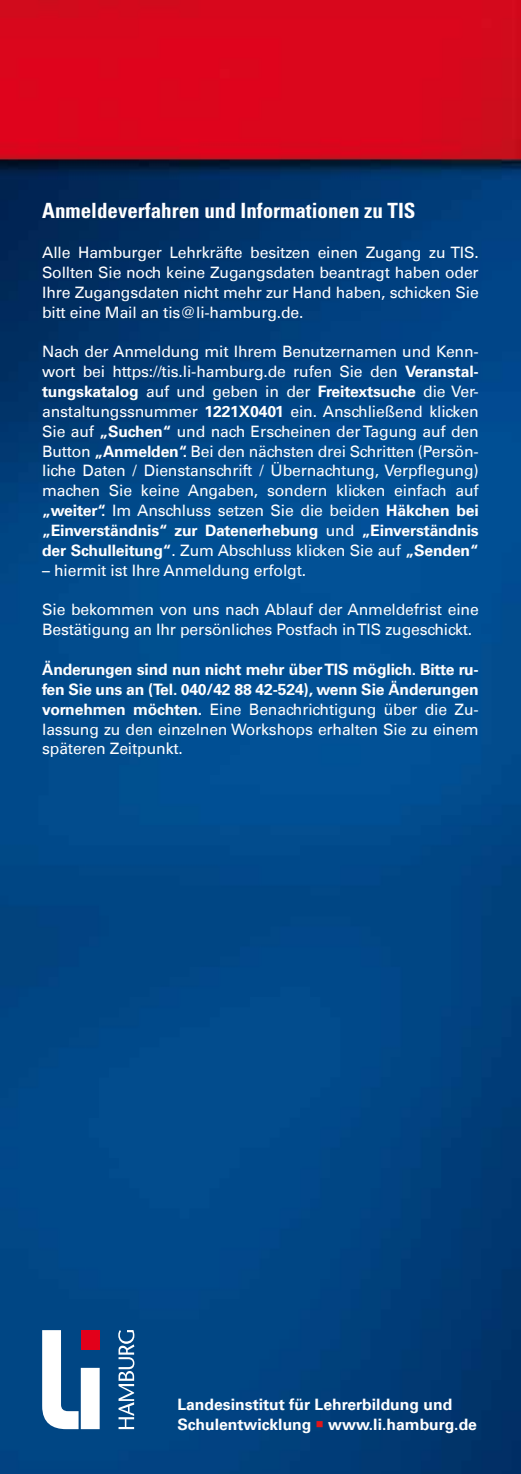
<style>
.page{position:relative;width:521px;height:1474px;background:#fff}
.page>*{position:absolute;margin:0;border:0;box-sizing:border-box;transform-origin:0 0}
.t1{font:700 condensed 21px "Univers LT";color:#fff}
.t2{font:15.75px/19.8px "Univers LT";letter-spacing:-.01em;color:#fff;text-align:justify}
.t3{font:700 15.75px/19.8px "Univers LT";color:#fff}
.s1{font-weight:700}
.s2{font-weight:400}
.s3{color:#e31619}
</style>
<div class="page">
<img style="left:0;top:0;width:521px;height:1473px">
<svg style="left:118px;top:1329px;width:16px;height:99px"></svg>
<svg style="left:42px;top:1330px;width:37px;height:98px"></svg>
<div style="left:81px;top:1367px;width:19px;height:61px;background:#fff"></div>
<div style="left:81px;top:1330px;width:19px;height:19px;background:#e2001a"></div>
<h1 class="t1" style="left:42px;top:198px;width:375px">Anmeldeverfahren und Informationen zu TIS</h1>
<p class="t2" style="left:42px;top:243px;width:438px">Alle Hamburger Lehrkräfte besitzen einen Zugang zu TIS.<br>Sollten Sie noch keine Zugangsdaten beantragt haben oder Ihre Zugangsdaten nicht mehr zur Hand haben, schicken Sie bitt eine Mail an tis@li-hamburg.de.</p>
<p class="t2" style="left:42px;top:342px;width:438px">Nach der Anmeldung mit Ihrem Benutzernamen und Kenn&shy;wort bei https://tis.li-hamburg.de rufen Sie den <span class="s1">Veranstal&shy;tungskatalog</span> auf und geben in der <span class="s1">Freitextsuche</span> die Ver&shy;anstaltungssnummer <span class="s1">1221X0401</span> ein. Anschließend klicken Sie auf <span class="s1">„Suchen“</span> und nach Erscheinen der Tagung auf den Button <span class="s1">„Anmelden“.</span> Bei den nächsten drei Schritten (Persön&shy;liche Daten / Dienstanschrift / Übernachtung, Verpflegung) machen Sie keine Angaben, sondern klicken einfach auf <span class="s1">„weiter“.</span> Im Anschluss setzen Sie die beiden <span class="s1">Häkchen bei „Einverständnis“ zur Datenerhebung</span> und <span class="s1">„Einverständnis der Schulleitung“</span>. Zum Abschluss klicken Sie auf <span class="s1">„Senden“</span></p>
<p class="t2" style="left:42px;top:560px;width:265px">– hiermit ist Ihre Anmeldung erfolgt.</p>
<p class="t2" style="left:42px;top:600px;width:438px">Sie bekommen von uns nach Ablauf der Anmeldefrist eine<br>Bestätigung an Ihr persönliches Postfach in TIS zugeschickt.</p>
<p class="t3" style="left:42px;top:659px;width:438px;text-align:justify">Änderungen sind nun nicht mehr über TIS möglich. Bitte ru&shy;fen Sie uns an (Tel. 040/42 88 42-524), wenn Sie Änderungen vornehmen möchten. <span class="s2">Eine Benachrichtigung über die Zu&shy;lassung zu den einzelnen Workshops erhalten Sie zu einem späteren Zeitpunkt.</span></p>
<p class="t3" style="left:161px;top:1394px;width:302px">Landesinstitu für Lehre bildung und<br>Schulentwicklung <span class="s3">■</span> www.li-hamburg.de</p>
<p class="t3" style="left:177px;top:1394px;width:301px">Landesinstitut für Lehrerbildung und<br>Schulentwicklung <span class="s3">■</span> www.li.hamburg.de</p>
</div>
